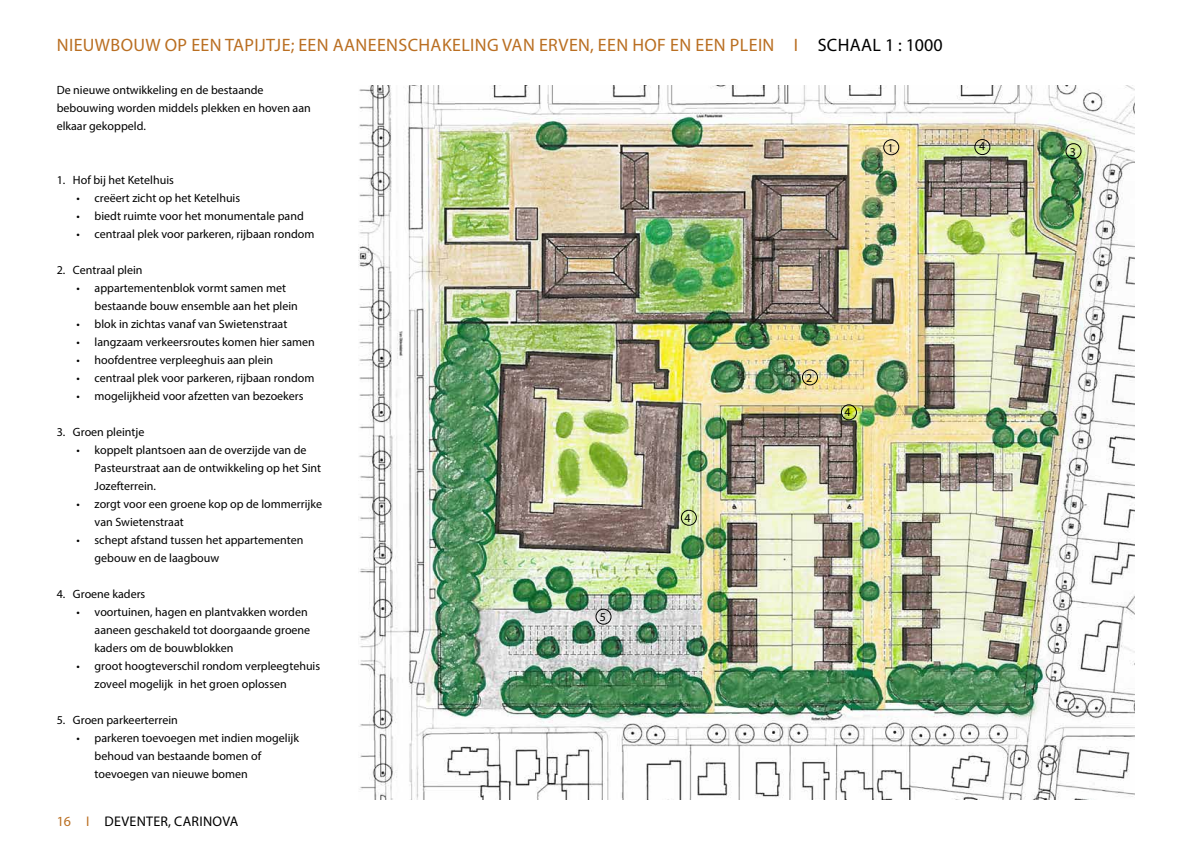
<style>
.page{position:relative;width:1191px;height:842px;background:#fff}
.page>*{position:absolute;margin:0;border:0;box-sizing:border-box;transform-origin:0 0}
.t1{font:18px "Myriad Pro";letter-spacing:.02em;color:#ba6f22}
.t2{font:14px "Myriad Pro";letter-spacing:.02em;color:#000}
.t3{font:12px/18px "Myriad Pro";color:#000}
.s1{color:#000}
.s2{color:#ba6f22}
</style>
<div class="page">
<img style="left:358px;top:85px;width:776px;height:714px">
<div style="left:883px;top:139px;width:16px;height:16px;border:1px solid #000;border-radius:50%"></div>
<div style="left:802px;top:369px;width:16px;height:16px;border:1px solid #000;border-radius:50%"></div>
<div style="left:1065px;top:143px;width:16px;height:16px;border:1px solid #000;border-radius:50%"></div>
<div style="left:841px;top:404px;width:16px;height:16px;border:1px solid #000;border-radius:50%"></div>
<div style="left:974px;top:139px;width:16px;height:16px;border:1px solid #000;border-radius:50%"></div>
<div style="left:681px;top:510px;width:16px;height:16px;border:1px solid #000;border-radius:50%"></div>
<div style="left:595px;top:609px;width:16px;height:16px;border:1px solid #000;border-radius:50%"></div>
<h1 class="t1" style="left:57px;top:33px;width:887px">NIEUWBOUW OP EEN TAPIJTJE; EEN AANEENSCHAKELING VAN ERVEN, EEN HOF EN EEN PLEIN I <span class="s1">SCHAAL 1 : 1000</span></h1>
<p class="t3" style="left:57px;top:81px;width:256px">De nieuwe ontwikkeling en de bestaande bebouwing worden middels plekken en hoven aan elkaar gekoppeld.</p>
<p class="t3" style="left:57px;top:171px;width:119px">1. Hof bij het Ketelhuis</p>
<p class="t3" style="left:77px;top:189px;width:165px">• creëert zicht op het Ketelhuis</p>
<p class="t3" style="left:77px;top:207px;width:229px">• biedt ruimte voor het monumentale pand</p>
<p class="t3" style="left:77px;top:225px;width:239px">• centraal plek voor parkeren, rijbaan rondom</p>
<p class="t3" style="left:57px;top:261px;width:87px">2. Centraal plein</p>
<p class="t3" style="left:95px;top:279px;width:205px;text-indent:-18px">• appartementenblok vormt samen met bestaande bouw ensemble aan het plein</p>
<p class="t3" style="left:77px;top:315px;width:212px">• blok in zichtas vanaf van Swietenstraat</p>
<p class="t3" style="left:77px;top:333px;width:240px">• langzaam verkeersroutes komen hier samen</p>
<p class="t3" style="left:77px;top:351px;width:198px">• hoofdentree verpleeghuis aan plein</p>
<p class="t3" style="left:77px;top:369px;width:239px">• centraal plek voor parkeren, rijbaan rondom</p>
<p class="t3" style="left:77px;top:387px;width:228px">• mogelijkheid voor afzetten van bezoekers</p>
<p class="t3" style="left:57px;top:423px;width:89px">3. Groen pleintje</p>
<p class="t3" style="left:95px;top:441px;width:228px;text-indent:-18px">• koppelt plantsoen aan de overzijde van de<br>Pasteurstraat aan de ontwikkeling op het Sint<br>Jozefterrein.</p>
<p class="t3" style="left:95px;top:495px;width:229px;text-indent:-18px">• zorgt voor een groene kop op de lommerrijke van Swietenstraat</p>
<p class="t3" style="left:95px;top:531px;width:210px;text-indent:-18px">• schept afstand tussen het appartementen gebouw en de laagbouw</p>
<p class="t3" style="left:57px;top:585px;width:90px">4. Groene kaders</p>
<p class="t3" style="left:95px;top:603px;width:217px;text-indent:-18px">• voortuinen, hagen en plantvakken worden aaneen geschakeld tot doorgaande groene kaders om de bouwblokken</p>
<p class="t3" style="left:95px;top:657px;width:227px;text-indent:-18px">• groot hoogteverschil rondom verpleegtehuis zoveel mogelijk in het groen oplossen</p>
<p class="t3" style="left:57px;top:711px;width:123px">5. Groen parkeerterrein</p>
<p class="t3" style="left:95px;top:729px;width:206px;text-indent:-18px">• parkeren toevoegen met indien mogelijk behoud van bestaande bomen of toevoegen van nieuwe bomen</p>
<p class="t2" style="left:57px;top:812px;width:183px"><span class="s2">16 I</span> DEVENTER, CARINOVA</p>
<p class="t3" style="left:600px;top:608px;width:8px">5</p>
<p class="t3" style="left:684px;top:509px;width:8px">4</p>
<p class="t3" style="left:887px;top:139px;width:8px">1</p>
<p class="t3" style="left:806px;top:369px;width:8px">2</p>
<p class="t3" style="left:844px;top:403px;width:8px">4</p>
<p class="t3" style="left:979px;top:137px;width:8px">4</p>
<p class="t3" style="left:1069px;top:143px;width:8px">3</p>
</div>
